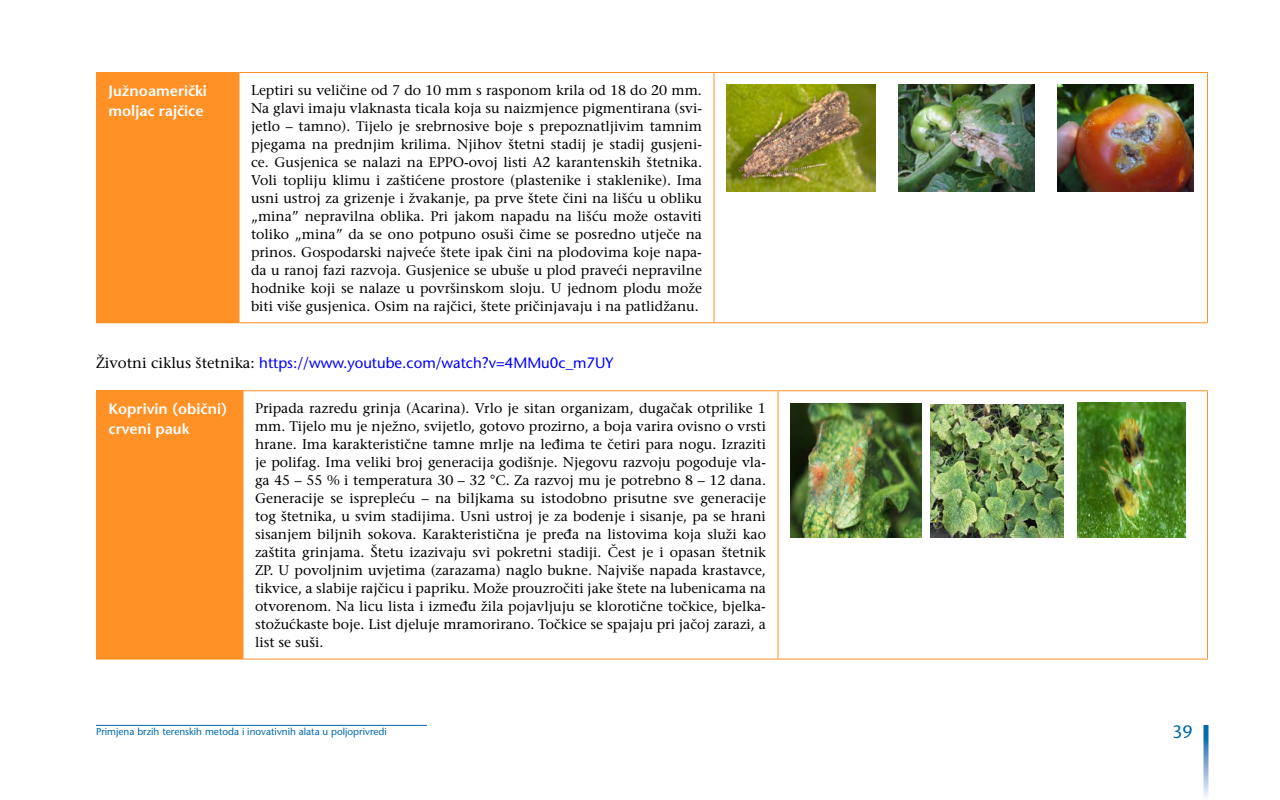
<style>
.page{position:relative;width:1280px;height:800px;background:#fff}
.page>*{position:absolute;margin:0;border:0;box-sizing:border-box;transform-origin:0 0}
.t1{font:18px "Stone Sans";color:#006aad}
.t2{font:15px "Stone Sans";color:#00f}
.t3{font:600 15px/20px "Stone Sans";color:#fff}
.t4{font:14px/18px "Stone Serif";color:#000;text-align:justify}
.t5{font:10px "Stone Sans";color:#006aad}
.s1{font-family:"Stone Serif";color:#000}
</style>
<div class="page">
<svg style="left:1204px;top:725px;width:4px;height:72px"></svg>
<hr style="left:96px;top:725px;width:331px;height:1px;background:#006aad">
<div style="left:96px;top:72px;width:143px;height:251px;background:#ff9126"></div>
<hr style="left:239px;top:72px;width:475px;height:1px;background:#ff9126">
<hr style="left:238px;top:73px;width:2px;height:249px;background:#ff9126">
<hr style="left:714px;top:72px;width:494px;height:1px;background:#ff9126">
<hr style="left:714px;top:73px;width:1px;height:249px;background:#ff9126">
<hr style="left:1207px;top:73px;width:1px;height:249px;background:#ff9126">
<hr style="left:239px;top:322px;width:475px;height:1px;background:#ff9126">
<hr style="left:714px;top:322px;width:494px;height:1px;background:#ff9126">
<img style="left:726px;top:85px;width:150px;height:106px">
<img style="left:899px;top:84px;width:136px;height:107px">
<img style="left:1058px;top:84px;width:136px;height:107px">
<div style="left:96px;top:391px;width:147px;height:268px;background:#ff9126"></div>
<hr style="left:96px;top:390px;width:147px;height:1px;background:#ff9126">
<hr style="left:243px;top:390px;width:535px;height:1px;background:#ff9126">
<hr style="left:242px;top:391px;width:2px;height:268px;background:#ff9126">
<hr style="left:778px;top:390px;width:430px;height:1px;background:#ff9126">
<hr style="left:778px;top:391px;width:1px;height:268px;background:#ff9126">
<hr style="left:1207px;top:391px;width:1px;height:268px;background:#ff9126">
<hr style="left:96px;top:659px;width:147px;height:1px;background:#ff9126">
<hr style="left:243px;top:659px;width:535px;height:1px;background:#ff9126">
<hr style="left:778px;top:659px;width:430px;height:1px;background:#ff9126">
<img style="left:790px;top:404px;width:131px;height:134px">
<img style="left:931px;top:404px;width:133px;height:134px">
<img style="left:1078px;top:403px;width:108px;height:135px">
<p class="t3" style="left:108px;top:80px;width:100px">Južnoamerički moljac rajčice</p>
<p class="t4" style="left:251px;top:81px;width:453px">Leptiri su veličine od 7 do 10 mm s rasponom krila od 18 do 20 mm.<br>Na glavi imaju vlaknasta ticala koja su naizmjence pigmentirana (svi&shy;jetlo – tamno). Tijelo je srebrnosive boje s prepoznatljivim tamnim pjegama na prednjim krilima. Njihov štetni stadij je stadij gusjeni&shy;ce. Gusjenica se nalazi na EPPO-ovoj listi A2 karantenskih štetnika.<br>Voli topliju klimu i zaštićene prostore (plastenike i staklenike). Ima usni ustroj za grizenje i žvakanje, pa prve štete čini na lišću u obliku „mina” nepravilna oblika. Pri jakom napadu na lišću može ostaviti toliko „mina” da se ono potpuno osuši čime se posredno utječe na prinos. Gospodarski najveće štete ipak čini na plodovima koje napa&shy;da u ranoj fazi razvoja. Gusjenice se ubuše u plod praveći nepravilne hodnike koji se nalaze u površinskom sloju. U jednom plodu može biti više gusjenica. Osim na rajčici, štete pričinjavaju i na patlidžanu.</p>
<p class="t2" style="left:96px;top:354px;width:519px"><span class="s1">Životni ciklus štetnika:</span> https://www.youtube.com/watch?v=4MMu0c_m7UY</p>
<p class="t3" style="left:108px;top:398px;width:120px">Koprivin (obični) crveni pauk</p>
<p class="t4" style="left:255px;top:399px;width:513px">Pripada razredu grinja (Acarina). Vrlo je sitan organizam, dugačak otprilike 1 mm. Tijelo mu je nježno, svijetlo, gotovo prozirno, a boja varira ovisno o vrsti hrane. Ima karakteristične tamne mrlje na leđima te četiri para nogu. Izraziti je polifag. Ima veliki broj generacija godišnje. Njegovu razvoju pogoduje vla&shy;ga 45 – 55 % i temperatura 30 – 32 °C. Za razvoj mu je potrebno 8 – 12 dana.<br>Generacije se isprepleću – na biljkama su istodobno prisutne sve generacije tog štetnika, u svim stadijima. Usni ustroj je za bodenje i sisanje, pa se hrani sisanjem biljnih sokova. Karakteristična je pređa na listovima koja služi kao zaštita grinjama. Štetu izazivaju svi pokretni stadiji. Čest je i opasan štetnik ZP. U povoljnim uvjetima (zarazama) naglo bukne. Najviše napada krastavce, tikvice, a slabije rajčicu i papriku. Može prouzročiti jake štete na lubenicama na otvorenom. Na licu lista i između žila pojavljuju se klorotične točkice, bjelka&shy;stožućkaste boje. List djeluje mramorirano. Točkice se spajaju pri jačoj zarazi, a list se suši.</p>
<p class="t5" style="left:96px;top:725px;width:292px">Primjena brzih terenskih metoda i inovativnih alata u poljoprivredi</p>
<p class="t1" style="left:1172px;top:721px;width:22px">39</p>
</div>
